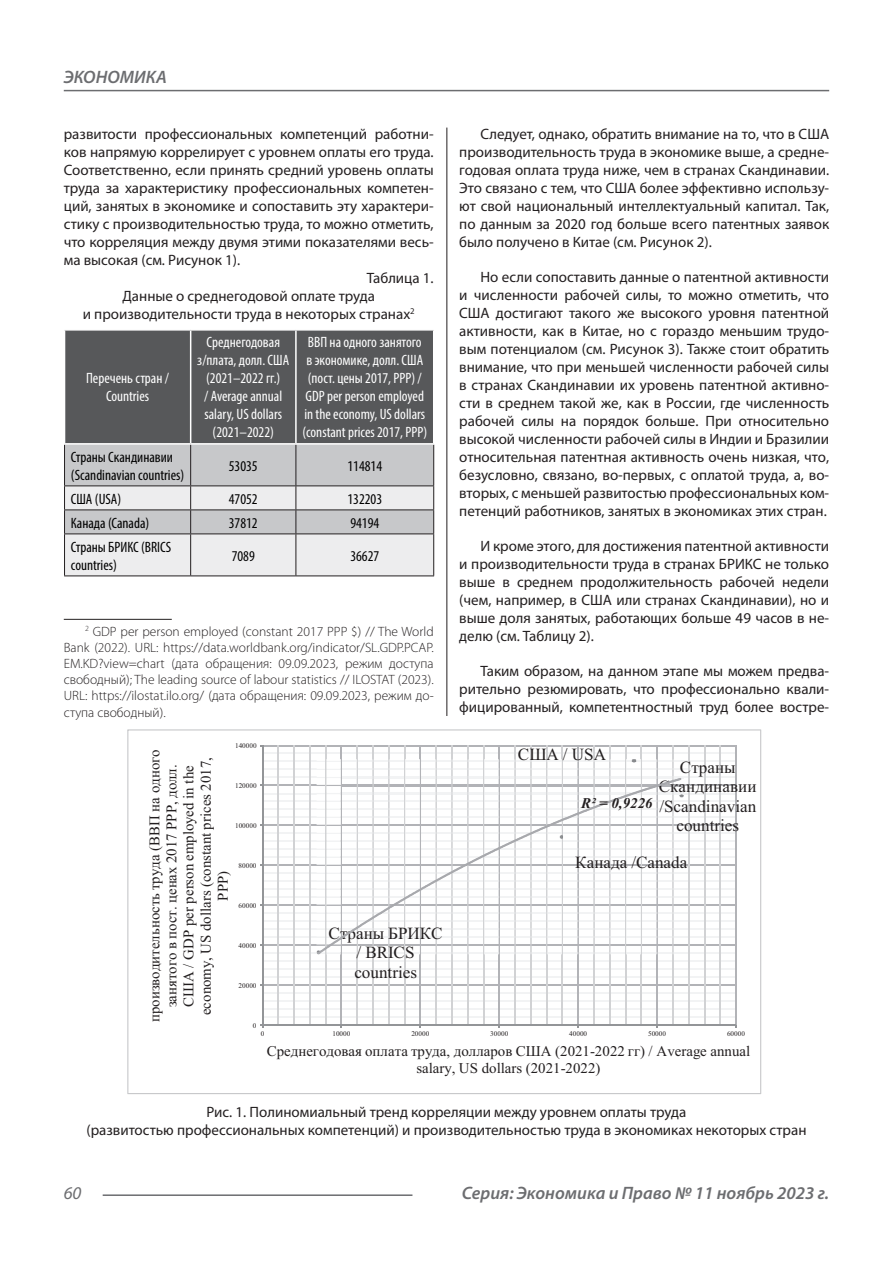
<style>
.page{position:relative;width:893px;height:1263px;background:#fff}
.page>*{position:absolute;margin:0;border:0;box-sizing:border-box;transform-origin:0 0}
.t1{font:italic 600 18px "Myriad Pro";color:#6c6d70}
.t2{font:italic 18px "Myriad Pro";color:#6c6d70}
.t3{font:17.1px/19.6px "Times New Roman";color:#231f20;text-align:center}
.Статья_текст{font:15px/18px "Myriad Pro";color:#231f20;text-align:justify}
.Таблица_Строка{font:condensed 15px/18px "Myriad Pro";color:#fff;text-align:center}
.Таблица_Строка-2{font:condensed 15px/18px "Myriad Pro";color:#000}
.t4{font:14.85px/17.1px "Times New Roman";color:#231f20;text-align:center}
.t5{font:italic 700 14.85px "Times New Roman";letter-spacing:.005em;color:#231f20}
.Сноска{font:300 13.5px/16.2px "Myriad Pro";color:#231f20;text-align:justify}
.t6{font:7.2px "Times New Roman";color:#231f20}
</style>
<div class="page">
<hr style="left:446px;top:128px;width:1px;height:1007px;background:#231f20">
<hr style="left:103px;top:1194px;width:309px;height:2px;background:#6c6d70">
<hr style="left:64px;top:90px;width:765px;height:1px;background:#6c6d70">
<svg style="left:64px;top:331px;width:370px;height:245px;background:#9a9b9c"></svg>
<hr style="left:190px;top:534px;width:1px;height:41px;background:#231f20">
<hr style="left:296px;top:534px;width:1px;height:41px;background:#231f20">
<hr style="left:433px;top:534px;width:1px;height:41px;background:#231f20">
<hr style="left:64px;top:331px;width:1px;height:112px;background:#fff">
<hr style="left:190px;top:331px;width:1px;height:112px;background:#fff">
<hr style="left:295px;top:331px;width:2px;height:112px;background:#fff">
<hr style="left:433px;top:331px;width:1px;height:112px;background:#fff">
<hr style="left:64px;top:443px;width:127px;height:2px;background:#fff">
<hr style="left:191px;top:443px;width:105px;height:2px;background:#fff">
<hr style="left:296px;top:443px;width:138px;height:2px;background:#fff">
<hr style="left:64px;top:619px;width:108px;height:1px;background:#231f20">
<svg style="left:127px;top:729px;width:634px;height:365px"></svg>
<div style="left:442px;top:716px;width:9px;height:13px;background:#fff"></div>
<p class="t1" style="left:64px;top:66px;width:105px">ЭКОНОМИКА</p>
<p class="Статья_текст" style="left:64px;top:125px;width:371px">развитости профессиональных компетенций работни&shy;ков напрямую коррелирует с уровнем оплаты его труда.<br>Соответственно, если принять средний уровень оплаты труда за характеристику профессиональных компетен&shy;ций, занятых в экономике и сопоставить эту характери&shy;стику с производительностью труда, то можно отметить, что корреляция между двумя этими показателями весь&shy;ма высокая (см. Рисунок 1).</p>
<p class="Статья_текст" style="left:367px;top:269px;width:68px">Таблица 1.</p>
<p class="Статья_текст" style="left:83px;top:287px;width:333px;text-align:center">Данные о среднегодовой оплате труда<br>и производительности труда в некоторых странах<sup>2</sup></p>
<p class="Таблица_Строка" style="left:86px;top:369px;width:84px">Перечень стран /<br>Countries</p>
<p class="Таблица_Строка" style="left:197px;top:333px;width:93px">Среднегодовая з/плата, долл. США (2021–2022 гг.)<br>/ Average annual salary, US dollars (2021–2022)</p>
<p class="Таблица_Строка" style="left:302px;top:333px;width:126px">ВВП на одного занятого<br>в экономике, долл. США (пост. цены 2017, PPP) /<br>GDP per person employed in the economy, US dollars (constant prices 2017, PPP)</p>
<p class="Таблица_Строка-2" style="left:71px;top:447px;width:115px">Страны Скандинавии (Scandinavian countries)</p>
<p class="Таблица_Строка-2" style="left:229px;top:456px;width:30px">53035</p>
<p class="Таблица_Строка-2" style="left:347px;top:456px;width:36px">114814</p>
<p class="Таблица_Строка-2" style="left:71px;top:489px;width:52px">США (USA)</p>
<p class="Таблица_Строка-2" style="left:229px;top:489px;width:30px">47052</p>
<p class="Таблица_Строка-2" style="left:347px;top:489px;width:36px">132203</p>
<p class="Таблица_Строка-2" style="left:71px;top:513px;width:80px">Канада (Canada)</p>
<p class="Таблица_Строка-2" style="left:229px;top:513px;width:30px">37812</p>
<p class="Таблица_Строка-2" style="left:350px;top:513px;width:30px">94194</p>
<p class="Таблица_Строка-2" style="left:71px;top:537px;width:102px">Страны БРИКС (BRICS countries)</p>
<p class="Таблица_Строка-2" style="left:232px;top:546px;width:25px">7089</p>
<p class="Таблица_Строка-2" style="left:350px;top:546px;width:30px">36627</p>
<p class="Сноска" style="left:64px;top:623px;width:371px;text-indent:21px"><sup>2</sup> GDP per person employed (constant 2017 PPP $) // The World Bank (2022). URL: https://data.worldbank.org/indicator/SL.GDP.PCAP.<br>EM.KD?view=chart (дата обращения: 09.09.2023, режим доступа свободный); The leading source of labour statistics // ILOSTAT (2023).<br>URL: https://ilostat.ilo.org/ (дата обращения: 09.09.2023, режим до&shy;ступа свободный).</p>
<p class="t6" style="left:235px;top:741px;width:23px">140000</p>
<p class="t4" style="left:146px;top:1022px;width:274px;rotate:-90deg">производительность труда (ВВП на одного занятого в пост. ценах 2017 PPP, долл.<br>США / GDP per person employed in the economy, US dollars (constant prices 2017,<br>PPP)</p>
<p class="t6" style="left:235px;top:781px;width:23px">120000</p>
<p class="t6" style="left:235px;top:820px;width:23px">100000</p>
<p class="t6" style="left:239px;top:860px;width:19px">80000</p>
<p class="t6" style="left:239px;top:900px;width:19px">60000</p>
<p class="t6" style="left:239px;top:940px;width:19px">40000</p>
<p class="t6" style="left:239px;top:980px;width:19px">20000</p>
<p class="t6" style="left:253px;top:1020px;width:5px">0</p>
<p class="t3" style="left:329px;top:923px;width:116px">Страны БРИКС / BRICS countries</p>
<p class="Статья_текст" style="left:459px;top:125px;width:371px;text-indent:21px">Следует, однако, обратить внимание на то, что в США производительность труда в экономике выше, а средне&shy;годовая оплата труда ниже, чем в странах Скандинавии.<br>Это связано с тем, что США более эффективно использу&shy;ют свой национальный интеллектуальный капитал. Так, по данным за 2020 год больше всего патентных заявок было получено в Китае (см. Рисунок 2).</p>
<p class="Статья_текст" style="left:459px;top:268px;width:371px;text-indent:21px">Но если сопоставить данные о патентной активности и численности рабочей силы, то можно отметить, что США достигают такого же высокого уровня патентной активности, как в Китае, но с гораздо меньшим трудо&shy;вым потенциалом (см. Рисунок 3). Также стоит обратить внимание, что при меньшей численности рабочей силы в странах Скандинавии их уровень патентной активно&shy;сти в среднем такой же, как в России, где численность рабочей силы на порядок больше. При относительно высокой численности рабочей силы в Индии и Бразилии относительная патентная активность очень низкая, что, безусловно, связано, во-первых, с оплатой труда, а, во&shy;вторых, с меньшей развитостью профессиональных ком&shy;петенций работников, занятых в экономиках этих стран.</p>
<p class="Статья_текст" style="left:459px;top:537px;width:371px;text-indent:21px">И кроме этого, для достижения патентной активности и производительности труда в странах БРИКС не только выше в среднем продолжительность рабочей недели (чем, например, в США или странах Скандинавии), но и выше доля занятых, работающих больше 49 часов в не&shy;делю (см. Таблицу 2).</p>
<p class="Статья_текст" style="left:459px;top:662px;width:371px;text-indent:21px">Таким образом, на данном этапе мы можем предва&shy;рительно резюмировать, что профессионально квали&shy;фицированный, компетентностный труд более востре-</p>
<p class="t3" style="left:518px;top:744px;width:90px">США / USA</p>
<p class="t3" style="left:659px;top:757px;width:99px">Страны<br>Скандинавии /Scandinavian countries</p>
<p class="t5" style="left:581px;top:792px;width:73px">R² = 0,9226</p>
<p class="t3" style="left:575px;top:852px;width:114px">Канада /Canada</p>
<p class="t6" style="left:261px;top:1029px;width:5px">0</p>
<p class="t6" style="left:332px;top:1029px;width:19px">10000</p>
<p class="t6" style="left:411px;top:1029px;width:19px">20000</p>
<p class="t6" style="left:490px;top:1029px;width:19px">30000</p>
<p class="t6" style="left:569px;top:1029px;width:19px">40000</p>
<p class="t6" style="left:648px;top:1029px;width:19px">50000</p>
<p class="t6" style="left:727px;top:1029px;width:19px">60000</p>
<p class="t4" style="left:267px;top:1042px;width:485px">Среднегодовая оплата труда, долларов США (2021-2022 гг) / Average annual salary, US dollars (2021-2022)</p>
<p class="Статья_текст" style="left:86px;top:1103px;width:722px;text-align:center">Рис. 1. Полиномиальный тренд корреляции между уровнем оплаты труда<br>(развитостью профессиональных компетенций) и производительностью труда в экономиках некоторых стран</p>
<p class="t2" style="left:64px;top:1182px;width:19px">60</p>
<p class="t1" style="left:462px;top:1182px;width:369px">Серия: Экономика и Право № 11 ноябрь 2023 г.</p>
</div>
